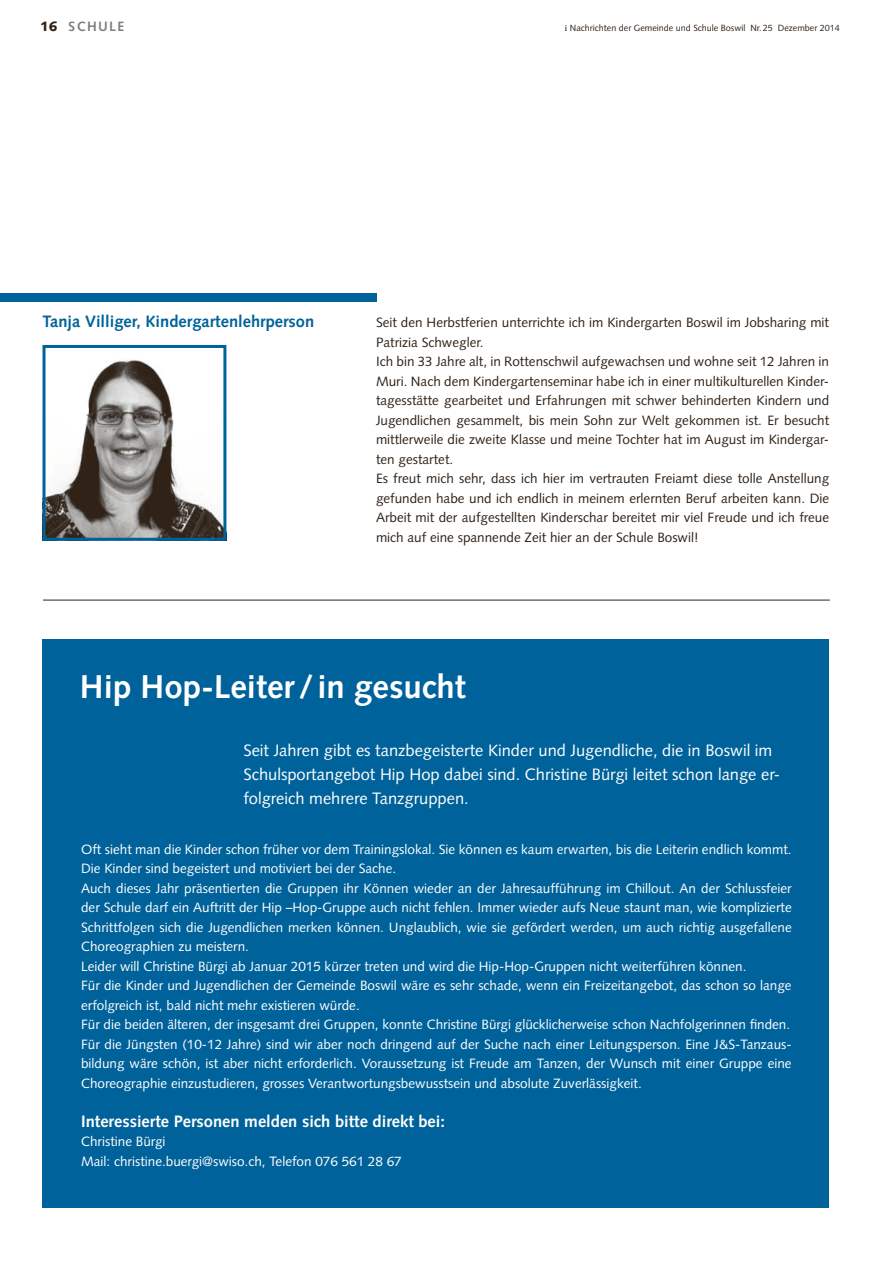
<style>
.page{position:relative;width:893px;height:1263px;background:#fff}
.page>*{position:absolute;margin:0;border:0;box-sizing:border-box;transform-origin:0 0}
.t1{font:700 33px "Syntax LT Std";color:#fff}
.t2{font:16.5px/24px "Syntax LT Std";color:#fff}
.t3{font:700 16.5px "Syntax LT Std";color:#fff}
.t4{font:700 16.5px "Syntax LT Std";color:#00629a}
.t5{font:13.5px/19.5px "Syntax LT Std";color:#fff}
.t6{font:13.5px/19.5px "Syntax LT Std";color:#2f2116}
.t7{font:700 13.5px "Syntax LT Std";letter-spacing:.1em;color:#807d7a}
.t8{font:9px "Syntax LT Std";color:#2f2116}
.s1{font-weight:900;color:#2f2116}
.s2{font-family:"Utopia Std"}
</style>
<div class="page">
<div style="left:0;top:293px;width:376px;height:9px;background:#00629a"></div>
<div style="left:43px;top:639px;width:786px;height:569px;background:#00629a"></div>
<img style="left:47px;top:359px;width:175px;height:178px">
<div style="left:43px;top:345px;width:183px;height:196px;border:3px solid #00629a"></div>
<hr style="left:43px;top:600px;width:787px;height:1px;background:#2f2116">
<p class="t7" style="left:40px;top:19px;width:86px"><span class="s1">16</span> SCHULE</p>
<p class="t8" style="left:565px;top:23px;width:276px"><span class="s2">i</span> Nachrichten der Gemeinde und Schule Boswil Nr.25 Dezember 2014</p>
<p class="t4" style="left:43px;top:312px;width:273px">Tanja Villiger, Kindergartenlehrperson</p>
<p class="t6" style="left:376px;top:313px;width:455px">Seit den Herbstferien unterrichte ich im Kindergarten Boswil im Jobsharing mit Patrizia Schwegler.<br>Ich bin 33 Jahre alt, in Rottenschwil aufgewachsen und wohne seit 12 Jahren in Muri. Nach dem Kindergartenseminar habe ich in einer multikulturellen Kinder&shy;tagesstätte gearbeitet und Erfahrungen mit schwer behinderten Kindern und Jugendlichen gesammelt, bis mein Sohn zur Welt gekommen ist. Er besucht mittlerweile die zweite Klasse und meine Tochter hat im August im Kindergar&shy;ten gestartet.<br>Es freut mich sehr, dass ich hier im vertrauten Freiamt diese tolle Anstellung gefunden habe und ich endlich in meinem erlernten Beruf arbeiten kann. Die Arbeit mit der aufgestellten Kinderschar bereitet mir viel Freude und ich freue mich auf eine spannende Zeit hier an der Schule Boswil!</p>
<h1 class="t1" style="left:80px;top:667px;width:387px">Hip Hop-Leiter / in gesucht</h1>
<p class="t2" style="left:243px;top:738px;width:538px">Seit Jahren gibt es tanzbegeisterte Kinder und Jugendliche, die in Boswil im<br>Schulsportangebot Hip Hop dabei sind. Christine Bürgi leitet schon lange er&shy;folgreich mehrere Tanzgruppen.</p>
<p class="t5" style="left:81px;top:839px;width:712px">Oft sieht man die Kinder schon früher vor dem Trainingslokal. Sie können es kaum erwarten, bis die Leiterin endlich kommt.<br>Die Kinder sind begeistert und motiviert bei der Sache.<br>Auch dieses Jahr präsentierten die Gruppen ihr Können wieder an der Jahresaufführung im Chillout. An der Schlussfeier der Schule darf ein Auftritt der Hip –Hop-Gruppe auch nicht fehlen. Immer wieder aufs Neue staunt man, wie komplizierte Schrittfolgen sich die Jugendlichen merken können. Unglaublich, wie sie gefördert werden, um auch richtig ausgefallene Choreographien zu meistern.<br>Leider will Christine Bürgi ab Januar 2015 kürzer treten und wird die Hip-Hop-Gruppen nicht weiterführen können.<br>Für die Kinder und Jugendlichen der Gemeinde Boswil wäre es sehr schade, wenn ein Freizeitangebot, das schon so lange erfolgreich ist, bald nicht mehr existieren würde.<br>Für die beiden älteren, der insgesamt drei Gruppen, konnte Christine Bürgi glücklicherweise schon Nachfolgerinnen finden.<br>Für die Jüngsten (10-12 Jahre) sind wir aber noch dringend auf der Suche nach einer Leitungsperson. Eine J&amp;S-Tanzaus&shy;bildung wäre schön, ist aber nicht erforderlich. Voraussetzung ist Freude am Tanzen, der Wunsch mit einer Gruppe eine Choreographie einzustudieren, grosses Verantwortungsbewusstsein und absolute Zuverlässigkeit.</p>
<p class="t3" style="left:81px;top:1111px;width:365px">Interessierte Personen melden sich bitte direkt bei:</p>
<p class="t5" style="left:81px;top:1132px;width:322px">Christine Bürgi<br>Mail: christine.buergi@swiso.ch, Telefon 076 561 28 67</p>
</div>
